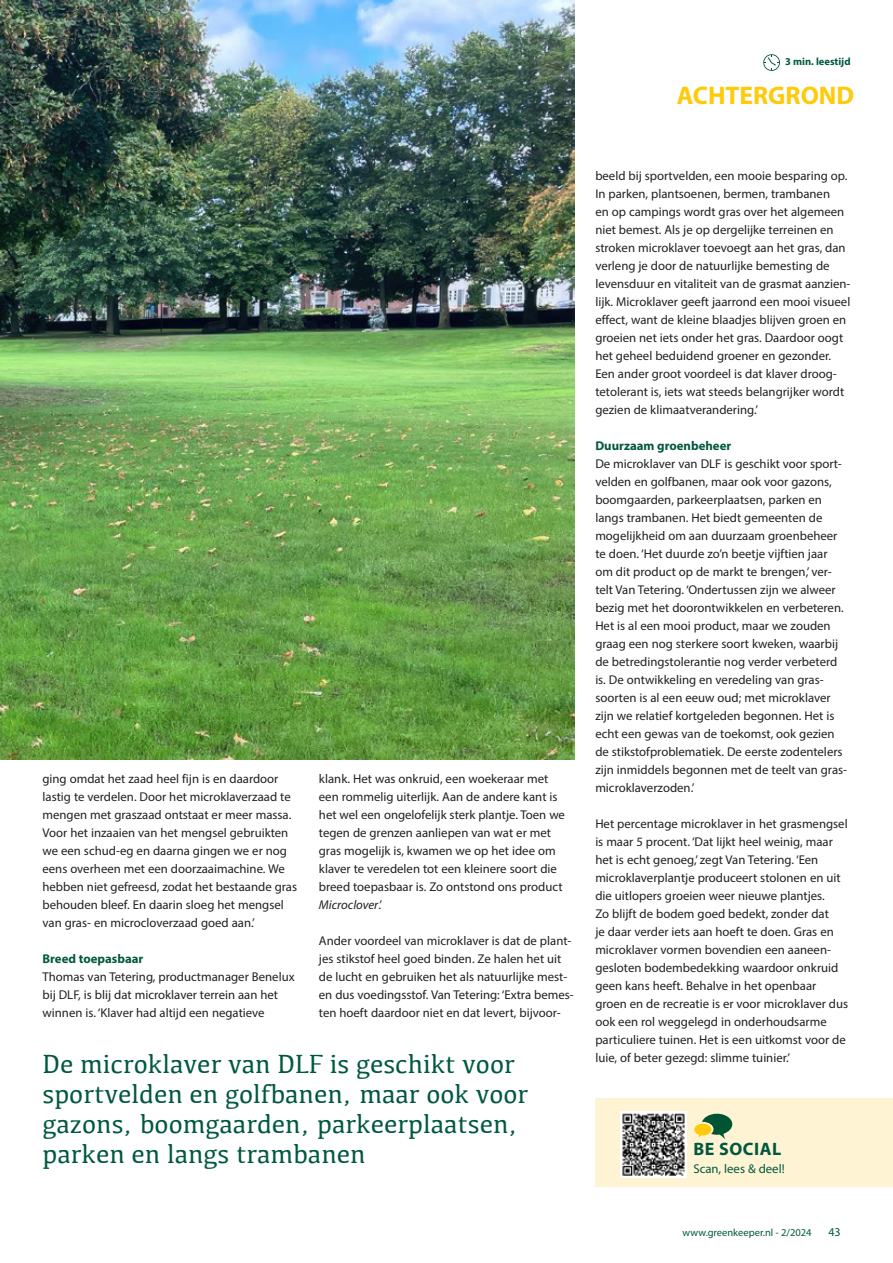
<style>
.page{position:relative;width:893px;height:1263px;background:#fff}
.page>*{position:absolute;margin:0;border:0;box-sizing:border-box;transform-origin:0 0}
.t1{font:27px/30px "Kefa";color:#005840}
.t2{font:700 25.5px "Myriad Pro";color:#feca0a}
.t3{font:700 18px "Myriad Pro";letter-spacing:.03em;color:#005840}
.t4{font:12.75px/18px "Myriad Pro";color:#231f20}
.t5{font:700 12.75px "Myriad Pro";color:#005840}
.t6{font:12.75px "Myriad Pro";color:#005840}
.t7{font:12px "Myriad Pro";color:#005840}
.t8{font:10.5px "Myriad Pro";color:#005840}
.t9{font:700 10.5px "Myriad Pro";color:#005840}
.s1{font-style:italic}
</style>
<div class="page">
<img style="left:0;top:0;width:574px;height:760px">
<svg style="left:763px;top:54px;width:17px;height:17px"></svg>
<div style="left:595px;top:1098px;width:298px;height:89px;background:#fef3d2"></div>
<img style="left:621px;top:1111px;width:65px;height:66px">
<svg style="left:694px;top:1114px;width:38px;height:25px"></svg>
<p class="t9" style="left:785px;top:55px;width:67px">3 min. leestijd</p>
<h2 class="t2" style="left:677px;top:79px;width:179px">ACHTERGROND</h2>
<p class="t4" style="left:43px;top:770px;width:256px">ging omdat het zaad heel fijn is en daardoor lastig te verdelen. Door het microklaverzaad te mengen met graszaad ontstaat er meer massa.<br>Voor het inzaaien van het mengsel gebruikten we een schud-eg en daarna gingen we er nog eens overheen met een doorzaaimachine. We hebben niet gefreesd, zodat het bestaande gras behouden bleef. En daarin sloeg het mengsel van gras- en microcloverzaad goed aan.’</p>
<p class="t5" style="left:43px;top:950px;width:102px">Breed toepasbaar</p>
<p class="t4" style="left:43px;top:968px;width:254px">Thomas van Tetering, productmanager Benelux bij DLF, is blij dat microklaver terrein aan het winnen is. ‘Klaver had altijd een negatieve</p>
<p class="t4" style="left:319px;top:770px;width:248px">klank. Het was onkruid, een woekeraar met een rommelig uiterlijk. Aan de andere kant is het wel een ongelofelijk sterk plantje. Toen we tegen de grenzen aanliepen van wat er met gras mogelijk is, kwamen we op het idee om klaver te veredelen tot een kleinere soort die breed toepasbaar is. Zo ontstond ons product <span class="s1">Microclover</span>.’</p>
<p class="t4" style="left:319px;top:932px;width:256px">Ander voordeel van microklaver is dat de plant&shy;jes stikstof heel goed binden. Ze halen het uit de lucht en gebruiken het als natuurlijke mest&shy;en dus voedingsstof. Van Tetering: ‘Extra bemes&shy;ten hoeft daardoor niet en dat levert, bijvoor-</p>
<h1 class="t1" style="left:43px;top:1048px;width:487px">De microklaver van DLF is geschikt voor sportvelden en golfbanen, maar ook voor gazons, boomgaarden, parkeerplaatsen, parken en langs trambanen</h1>
<p class="t4" style="left:595px;top:167px;width:257px">beeld bij sportvelden, een mooie besparing op.<br>In parken, plantsoenen, bermen, trambanen<br>en op campings wordt gras over het algemeen niet bemest. Als je op dergelijke terreinen en stroken microklaver toevoegt aan het gras, dan verleng je door de natuurlijke bemesting de levensduur en vitaliteit van de grasmat aanzien&shy;lijk. Microklaver geeft jaarrond een mooi visueel effect, want de kleine blaadjes blijven groen en groeien net iets onder het gras. Daardoor oogt het geheel beduidend groener en gezonder.<br>Een ander groot voordeel is dat klaver droog&shy;tetolerant is, iets wat steeds belangrijker wordt gezien de klimaatverandering.’</p>
<p class="t5" style="left:595px;top:438px;width:137px">Duurzaam groenbeheer</p>
<p class="t4" style="left:595px;top:455px;width:253px">De microklaver van DLF is geschikt voor sport&shy;velden en golfbanen, maar ook voor gazons, boomgaarden, parkeerplaatsen, parken en langs trambanen. Het biedt gemeenten de mogelijkheid om aan duurzaam groenbeheer te doen. ‘Het duurde zo’n beetje vijftien jaar om dit product op de markt te brengen,’ ver&shy;telt Van Tetering. ‘Ondertussen zijn we alweer bezig met het doorontwikkelen en verbeteren.<br>Het is al een mooi product, maar we zouden graag een nog sterkere soort kweken, waarbij de betredingstolerantie nog verder verbeterd is. De ontwikkeling en veredeling van gras&shy;soorten is al een eeuw oud; met microklaver zijn we relatief kortgeleden begonnen. Het is echt een gewas van de toekomst, ook gezien de stikstofproblematiek. De eerste zodentelers zijn inmiddels begonnen met de teelt van gras&shy;microklaverzoden.’</p>
<p class="t4" style="left:595px;top:815px;width:254px">Het percentage microklaver in het grasmengsel is maar 5 procent. ‘Dat lijkt heel weinig, maar het is echt genoeg,’ zegt Van Tetering. ‘Een microklaverplantje produceert stolonen en uit die uitlopers groeien weer nieuwe plantjes.<br>Zo blijft de bodem goed bedekt, zonder dat<br>je daar verder iets aan hoeft te doen. Gras en microklaver vormen bovendien een aaneen&shy;gesloten bodembedekking waardoor onkruid geen kans heeft. Behalve in het openbaar groen en de recreatie is er voor microklaver dus ook een rol weggelegd in onderhoudsarme particuliere tuinen. Het is een uitkomst voor de luie, of beter gezegd: slimme tuinier.’</p>
<h3 class="t3" style="left:693px;top:1137px;width:89px">BE SOCIAL</h3>
<p class="t6" style="left:693px;top:1161px;width:93px">Scan, lees &amp; deel!</p>
<p class="t8" style="left:683px;top:1226px;width:130px">www.greenkeeper.nl - 2/2024</p>
<p class="t7" style="left:828px;top:1224px;width:14px">43</p>
</div>
